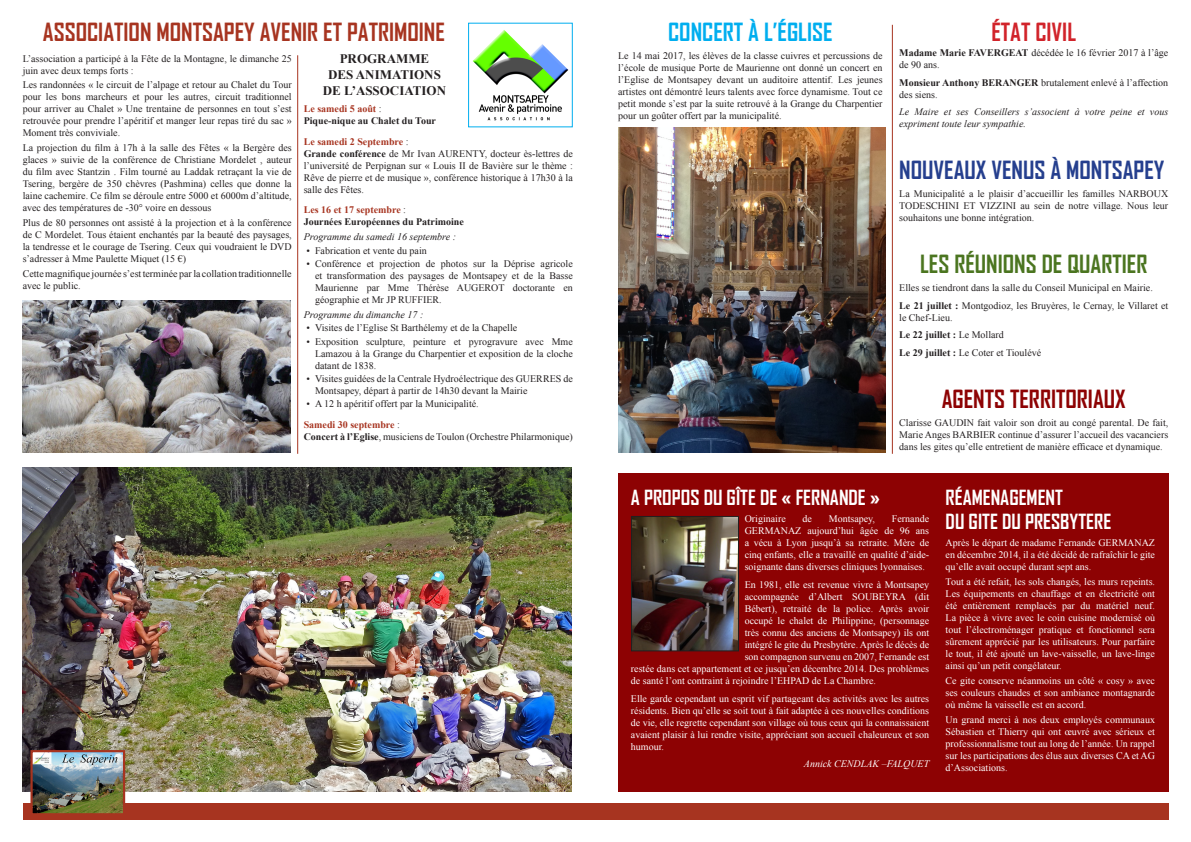
<style>
.page{position:relative;width:1191px;height:842px;background:#fff}
.page>*{position:absolute;margin:0;border:0;box-sizing:border-box;transform-origin:0 0}
.t1{font:700 24px "Agency FB";color:#a73420}
.t2{font:700 24px "Agency FB";color:#253f8e}
.t3{font:700 24px "Agency FB";color:#4b7520}
.t4{font:700 24px "Agency FB";color:#8d0203}
.t5{font:700 24px "Agency FB";color:#00aeef}
.t6{font:700 24px "Agency FB";color:#d1232a}
.t7{font:700 20px/24px "Agency FB";color:#fff}
.t8{font:700 13px/15.6px "Times New Roman";color:#231f20;text-align:center}
.t9{font:10px/12px "Times New Roman";color:#231f20}
.t10{font:10px/12px "Times New Roman";color:#fff;text-align:justify}
.t11{font:italic 10px/12px "Times New Roman";color:#231f20}
.t12{font:700 10px/12px "Times New Roman";color:#231f20}
.t13{font:italic 10px "Times New Roman";color:#fff}
.s1{color:#a73420}
.s2{font-weight:400}
.s3{font-weight:700;color:#a73420}
.s4{font-weight:700}
</style>
<div class="page">
<div style="left:618px;top:473px;width:550px;height:319px;background:#8d0203"></div>
<img style="left:23px;top:468px;width:549px;height:324px">
<div style="left:23px;top:803px;width:1145px;height:16px;background:#a73420"></div>
<hr style="left:297px;top:55px;width:1px;height:399px;background:#a73420">
<img style="left:472px;top:30px;width:97px;height:91px">
<div style="left:468px;top:23px;width:105px;height:104px;border:1px solid #00aeef"></div>
<img style="left:33px;top:753px;width:89px;height:59px">
<div style="left:30px;top:750px;width:95px;height:65px;border:2px solid #a73420"></div>
<hr style="left:892px;top:25px;width:1px;height:429px;background:#a73420">
<img style="left:23px;top:300px;width:267px;height:153px">
<img style="left:618px;top:127px;width:267px;height:326px">
<img style="left:633px;top:518px;width:104px;height:131px">
<div style="left:631px;top:516px;width:108px;height:135px;border:1px solid #231f20"></div>
<h1 class="t1" style="left:43px;top:17px;width:403px">ASSOCIATION MONTSAPEY AVENIR ET PATRIMOINE</h1>
<h1 class="t5" style="left:668px;top:17px;width:166px">CONCERT À L’ÉGLISE</h1>
<p class="t9" style="left:618px;top:49px;width:266px;text-align:justify">Le 14 mai 2017, les élèves de la classe cuivres et percussions de l’école de musique Porte de Maurienne ont donné un concert en l’Eglise de Montsapey devant un auditoire attentif. Les jeunes artistes ont démontré leurs talents avec force dynamisme. Tout ce petit monde s’est par la suite retrouvé à la Grange du Charpentier pour un goûter offert par la municipalité.</p>
<h3 class="t8" style="left:323px;top:51px;width:125px">PROGRAMME<br>DES ANIMATIONS<br>DE L’ASSOCIATION</h3>
<p class="t12" style="left:304px;top:103px;width:134px"><span class="s1">Le samedi 5 août</span> <span class="s2">:<br></span>Pique-nique au Chalet du Tour</p>
<p class="t9" style="left:304px;top:135px;width:270px"><span class="s3">Le samedi 2 Septembre</span> :<br><span class="s4">Grande conférence</span> de Mr Ivan AURENTY, docteur ès-lettres de l’université de Perpignan sur « Louis II de Bavière sur le thème :<br>Rêve de pierre et de musique », conférence historique à 17h30 à la salle des Fêtes.</p>
<p class="t12" style="left:304px;top:204px;width:162px"><span class="s1">Les 16 et 17 septembre</span> <span class="s2">:<br></span>Journées Européennes du Patrimoine</p>
<p class="t11" style="left:304px;top:230px;width:154px">Programme du samedi 16 septembre :</p>
<p class="t9" style="left:306px;top:244px;width:122px">• Fabrication et vente du pain</p>
<p class="t9" style="left:315px;top:257px;width:259px;text-align:justify;text-indent:-8px">• Conférence et projection de photos sur la Déprise agricole et transformation des paysages de Montsapey et de la Basse Maurienne par Mme Thérèse AUGEROT doctorante en géographie et Mr JP RUFFIER.</p>
<p class="t11" style="left:304px;top:308px;width:121px">Programme du dimanche 17 :</p>
<p class="t9" style="left:306px;top:322px;width:212px">• Visites de l’Eglise St Barthélemy et de la Chapelle</p>
<p class="t9" style="left:315px;top:335px;width:259px;text-align:justify;text-indent:-8px">• Exposition sculpture, peinture et pyrogravure avec Mme Lamazou à la Grange du Charpentier et exposition de la cloche datant de 1838.</p>
<p class="t9" style="left:315px;top:373px;width:259px;text-indent:-8px">• Visites guidées de la Centrale Hydroélectrique des GUERRES de<br>Montsapey, départ à partir de 14h30 devant la Mairie</p>
<p class="t9" style="left:304px;top:394px;width:177px;line-height:20.5px">• A 12 h apéritif offert par la Municipalité.<br><span class="s3">Samedi 30 septembre</span> :</p>
<p class="t9" style="left:304px;top:430px;width:270px"><span class="s4">Concert à l’Eglise</span>, musiciens de Toulon (Orchestre Philarmonique)</p>
<p class="t9" style="left:23px;top:52px;width:270px">L’association a participé à la Fête de la Montagne, le dimanche 25 juin avec deux temps forts :</p>
<p class="t9" style="left:23px;top:79px;width:270px;text-align:justify">Les randonnées « le circuit de l’alpage et retour au Chalet du Tour pour les bons marcheurs et pour les autres, circuit traditionnel pour arriver au Chalet » Une trentaine de personnes en tout s’est retrouvée pour prendre l’apéritif et manger leur repas tiré du sac » Moment très conviviale.</p>
<p class="t9" style="left:23px;top:142px;width:270px;text-align:justify">La projection du film à 17h à la salle des Fêtes « la Bergère des glaces » suivie de la conférence de Christiane Mordelet , auteur du film avec Stantzin . Film tourné au Laddak retraçant la vie de Tsering, bergère de 350 chèvres (Pashmina) celles que donne la laine cachemire. Ce film se déroule entre 5000 et 6000m d’altitude, avec des températures de -30° voire en dessous</p>
<p class="t9" style="left:23px;top:216px;width:270px;text-align:justify">Plus de 80 personnes ont assisté à la projection et à la conférence de C Mordelet. Tous étaient enchantés par la beauté des paysages, la tendresse et le courage de Tsering. Ceux qui voudraient le DVD s’adresser à Mme Paulette Miquet (15 €)</p>
<p class="t9" style="left:23px;top:267px;width:270px">Cette magnifique journée s’est terminée par la collation traditionnelle avec le public.</p>
<h1 class="t6" style="left:991px;top:17px;width:86px">ÉTAT CIVIL</h1>
<p class="t9" style="left:899px;top:46px;width:270px"><span class="s4">Madame Marie FAVERGEAT</span> décédée le 16 février 2017 à l’âge de 90 ans.</p>
<p class="t9" style="left:899px;top:76px;width:270px"><span class="s4">Monsieur Anthony BERANGER</span> brutalement enlevé à l’affection des siens.</p>
<p class="t11" style="left:899px;top:106px;width:270px">Le Maire et ses Conseillers s’associent à votre peine et vous expriment toute leur sympathie.</p>
<h1 class="t2" style="left:899px;top:155px;width:267px">NOUVEAUX VENUS À MONTSAPEY</h1>
<p class="t9" style="left:899px;top:187px;width:270px;text-align:justify">La Municipalité a le plaisir d’accueillir les familles NARBOUX TODESCHINI ET VIZZINI au sein de notre village. Nous leur souhaitons une bonne intégration.</p>
<h1 class="t3" style="left:920px;top:249px;width:229px">LES RÉUNIONS DE QUARTIER</h1>
<p class="t9" style="left:899px;top:278px;width:270px;line-height:17.7px">Elles se tiendront dans la salle du Conseil Municipal en Mairie.<br><span class="s4">Le 21 juillet :</span> Montgodioz, les Bruyères, le Cernay, le Villaret et</p>
<p class="t9" style="left:899px;top:308px;width:143px;line-height:17.7px">le Chef-Lieu.<br><span class="s4">Le 22 juillet :</span> Le Mollard<br><span class="s4">Le 29 juillet :</span> Le Coter et Tioulévé</p>
<h1 class="t4" style="left:941px;top:384px;width:186px">AGENTS TERRITORIAUX</h1>
<p class="t9" style="left:899px;top:416px;width:270px;text-align:justify">Clarisse GAUDIN fait valoir son droit au congé parental. De fait, Marie Anges BARBIER continue d’assurer l’accueil des vacanciers dans les gites qu’elle entretient de manière efficace et dynamique.</p>
<h2 class="t7" style="left:631px;top:485px;width:251px">A PROPOS DU GÎTE DE « FERNANDE »</h2>
<p class="t10" style="left:744px;top:513px;width:43px">Originaire</p>
<p class="t10" style="left:802px;top:513px;width:11px">de</p>
<p class="t10" style="left:829px;top:513px;width:48px">Montsapey,</p>
<p class="t10" style="left:744px;top:513px;width:186px;text-indent:147px">Fernande GERMANAZ aujourd’hui âgée de 96 ans a vécu à Lyon jusqu’à sa retraite. Mère de cinq enfants, elle a travaillé en qualité d’aide&shy;soignante dans diverses cliniques lyonnaises.</p>
<p class="t10" style="left:744px;top:578px;width:186px">En 1981, elle est revenue vivre à Montsapey</p>
<p class="t10" style="left:744px;top:590px;width:186px">accompagnée d’Albert SOUBEYRA (dit</p>
<p class="t10" style="left:744px;top:602px;width:186px">Bébert), retraité de la police. Après avoir</p>
<p class="t10" style="left:744px;top:614px;width:186px">occupé le chalet de Philippine, (personnage</p>
<p class="t10" style="left:744px;top:626px;width:186px">très connu des anciens de Montsapey) ils ont</p>
<p class="t10" style="left:744px;top:638px;width:186px">intégré le gite du Presbytère. Après le décès de</p>
<p class="t10" style="left:744px;top:650px;width:186px">son compagnon survenu en 2007, Fernande est</p>
<p class="t10" style="left:631px;top:662px;width:300px">restée dans cet appartement et ce jusqu’en décembre 2014. Des problèmes</p>
<p class="t10" style="left:631px;top:674px;width:247px">de santé l’ont contraint à rejoindre l’EHPAD de La Chambre.</p>
<p class="t10" style="left:631px;top:692px;width:300px">Elle garde cependant un esprit vif partageant des activités avec les autres résidents. Bien qu’elle se soit tout à fait adaptée à ces nouvelles conditions de vie, elle regrette cependant son village où tous ceux qui la connaissaient avaient plaisir à lui rendre visite, appréciant son accueil chaleureux et son humour.</p>
<p class="t13" style="left:804px;top:757px;width:127px">Annick CENDLAK –FALQUET</p>
<h2 class="t7" style="left:945px;top:485px;width:167px">RÉAMENAGEMENT<br>DU GITE DU PRESBYTERE</h2>
<p class="t10" style="left:945px;top:537px;width:211px">Après le départ de madame Fernande GERMANAZ en décembre 2014, il a été décidé de rafraîchir le gite qu’elle avait occupé durant sept ans.</p>
<p class="t10" style="left:945px;top:576px;width:211px">Tout a été refait, les sols changés, les murs repeints.<br>Les équipements en chauffage et en électricité ont été entièrement remplacés par du matériel neuf.<br>La pièce à vivre avec le coin cuisine modernisé où tout l’électroménager pratique et fonctionnel sera sûrement apprécié par les utilisateurs. Pour parfaire le tout, il été ajouté un lave-vaisselle, un lave-linge ainsi qu’un petit congélateur.</p>
<p class="t10" style="left:945px;top:674px;width:211px">Ce gite conserve néanmoins un côté « cosy » avec ses couleurs chaudes et son ambiance montagnarde où même la vaisselle est en accord.</p>
<p class="t10" style="left:945px;top:713px;width:211px">Un grand merci à nos deux employés communaux Sébastien et Thierry qui ont œuvré avec sérieux et professionnalisme tout au long de l’année. Un rappel sur les participations des élus aux diverses CA et AG d’Associations.</p>
</div>
